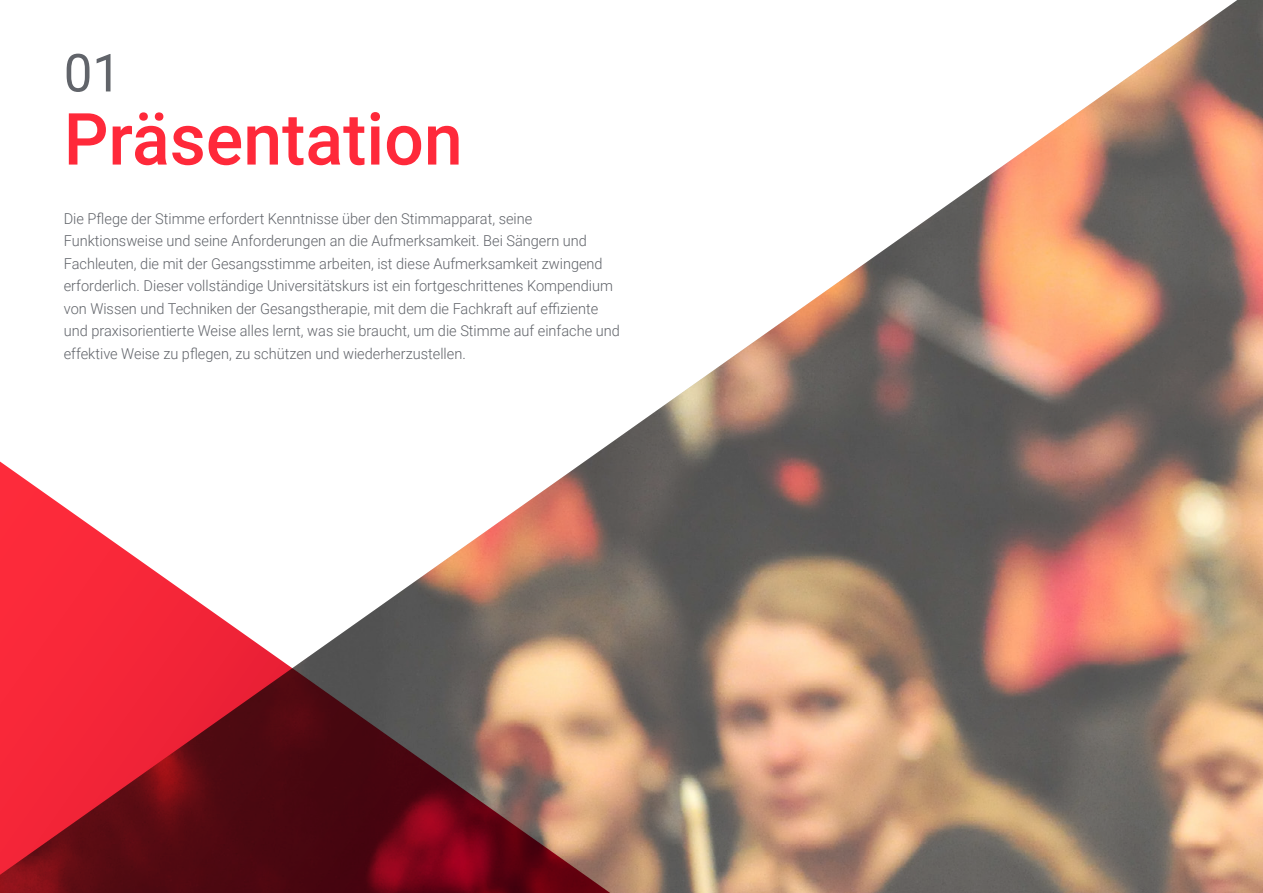
<style>
.page{position:relative;width:1263px;height:893px;background:#fff}
.page>*{position:absolute;margin:0;border:0;box-sizing:border-box;transform-origin:0 0}
.t1{font:500 72px "Roboto";color:#ff293a}
.t2{font:52.5px "Roboto";color:#61646a}
.t3{font:300 15px/22.5px "Roboto";color:#61646a}
</style>
<div class="page">
<img style="left:606px;top:0;width:657px;height:893px">
<svg style="left:0;top:446px;width:640px;height:447px"></svg>
<h2 class="t2" style="left:64px;top:36px;width:59px">01</h2>
<h1 class="t1" style="left:64px;top:89px;width:400px">Präsentation</h1>
<p class="t3" style="left:64px;top:207px;width:558px">Die Pflege der Stimme erfordert Kenntnisse über den Stimmapparat, seine Funktionsweise und seine Anforderungen an die Aufmerksamkeit. Bei Sängern und Fachleuten, die mit der Gesangsstimme arbeiten, ist diese Aufmerksamkeit zwingend erforderlich. Dieser vollständige Universitätskurs ist ein fortgeschrittenes Kompendium von Wissen und Techniken der Gesangstherapie, mit dem die Fachkraft auf effiziente und praxisorientierte Weise alles lernt, was sie braucht, um die Stimme auf einfache und effektive Weise zu pflegen, zu schützen und wiederherzustellen.</p>
</div>
